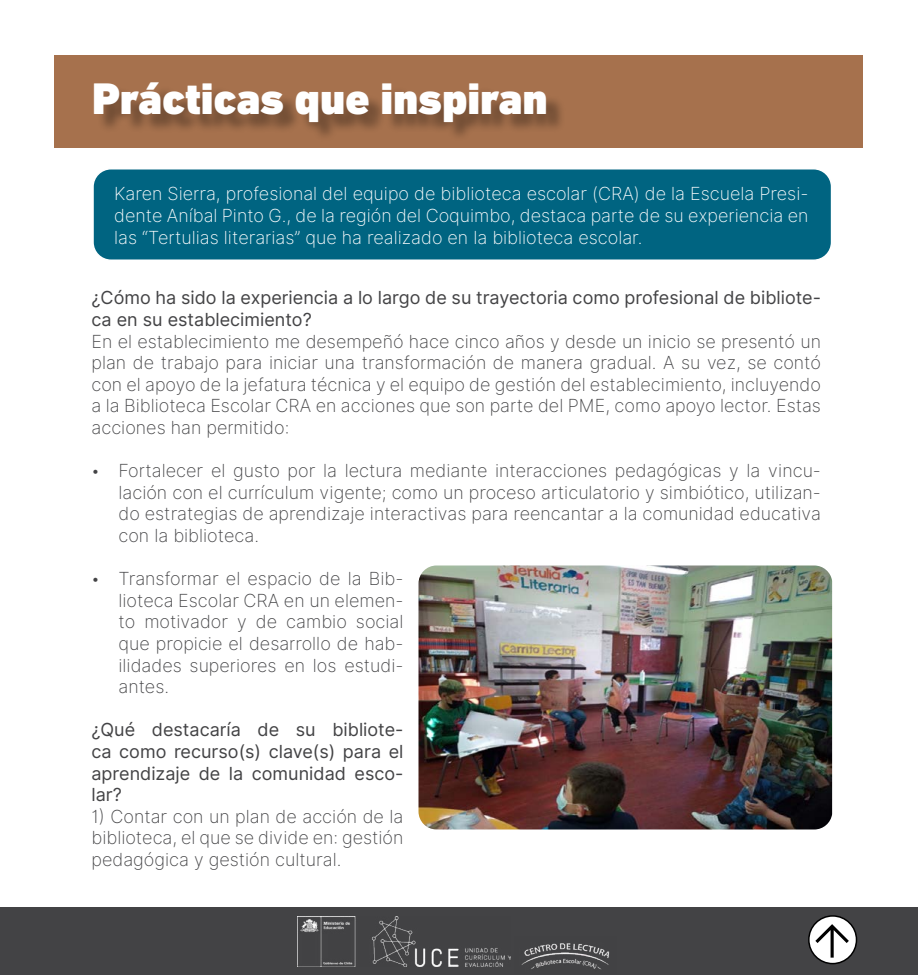
<style>
.page{position:relative;width:918px;height:975px;background:#fff}
.page>*{position:absolute;margin:0;border:0;box-sizing:border-box;transform-origin:0 0}
.t1{font:900 45px "DIN Next LT Pro";color:#fff}
.t2{font:18px/21.6px "Inter Extra Light BETA";color:#434345;text-align:justify}
.t3{font:18px/21.6px "Inter Extra Light BETA";color:#fff;text-align:justify}
.t4{font:18px/21.6px "Inter";color:#434345}
</style>
<div class="page">
<div style="left:55px;top:55px;width:808px;height:93px;background:#a6714d"></div>
<div style="left:0;top:908px;width:918px;height:67px;background:#434345"></div>
<img style="left:297px;top:916px;width:213px;height:51px">
<img style="left:521px;top:943px;width:89px;height:27px">
<svg style="left:809px;top:916px;width:48px;height:48px"></svg>
<div style="left:808px;top:915px;width:49px;height:49px;border:2px solid #000;border-radius:50%"></div>
<svg style="left:815px;top:924px;width:34px;height:34px"></svg>
<div style="left:97px;top:86px;width:469px;height:56px;background:#000;opacity:.33"></div>
<div style="left:93px;top:169px;width:739px;height:91px;background:#006481;border-radius:18px"></div>
<div style="left:92px;top:168px;width:740px;height:93px;border:2px solid #fff;border-radius:18px"></div>
<img style="left:418px;top:566px;width:414px;height:264px">
<h1 class="t1" style="left:92px;top:72px;width:457px">Prácticas que inspiran</h1>
<p class="t3" style="left:114px;top:183px;width:696px">Karen Sierra, profesional del equipo de biblioteca escolar (CRA) de la Escuela Presi&shy;dente Aníbal Pinto G., de la región del Coquimbo, destaca parte de su experiencia en las “Tertulias literarias” que ha realizado en la biblioteca escolar.</p>
<p class="t4" style="left:91px;top:287px;width:731px">¿Cómo ha sido la experiencia a lo largo de su trayectoria como profesional de bibliote&shy;ca en su establecimiento?</p>
<p class="t2" style="left:91px;top:331px;width:731px">En el establecimiento me desempeñó hace cinco años y desde un inicio se presentó un plan de trabajo para iniciar una transformación de manera gradual. A su vez, se contó con el apoyo de la jefatura técnica y el equipo de gestión del establecimiento, incluyendo a la Biblioteca Escolar CRA en acciones que son parte del PME, como apoyo lector. Estas acciones han permitido:</p>
<p class="t2" style="left:118px;top:460px;width:704px;text-indent:-27px">• Fortalecer el gusto por la lectura mediante interacciones pedagógicas y la vincu&shy;lación con el currículum vigente; como un proceso articulatorio y simbiótico, utilizan&shy;do estrategias de aprendizaje interactivas para reencantar a la comunidad educativa con la biblioteca.</p>
<p class="t2" style="left:118px;top:568px;width:287px;text-indent:-27px">• Transformar el espacio de la Bib&shy;lioteca Escolar CRA en un elemen&shy;to motivador y de cambio social que propicie el desarrollo de hab&shy;ilidades superiores en los estudi&shy;antes.</p>
<p class="t4" style="left:91px;top:719px;width:313px;text-align:justify">¿Qué destacaría de su bibliote&shy;ca como recurso(s) clave(s) para el aprendizaje de la comunidad esco&shy;lar?</p>
<p class="t2" style="left:91px;top:806px;width:313px">1) Contar con un plan de acción de la biblioteca, el que se divide en: gestión pedagógica y gestión cultural.</p>
</div>
